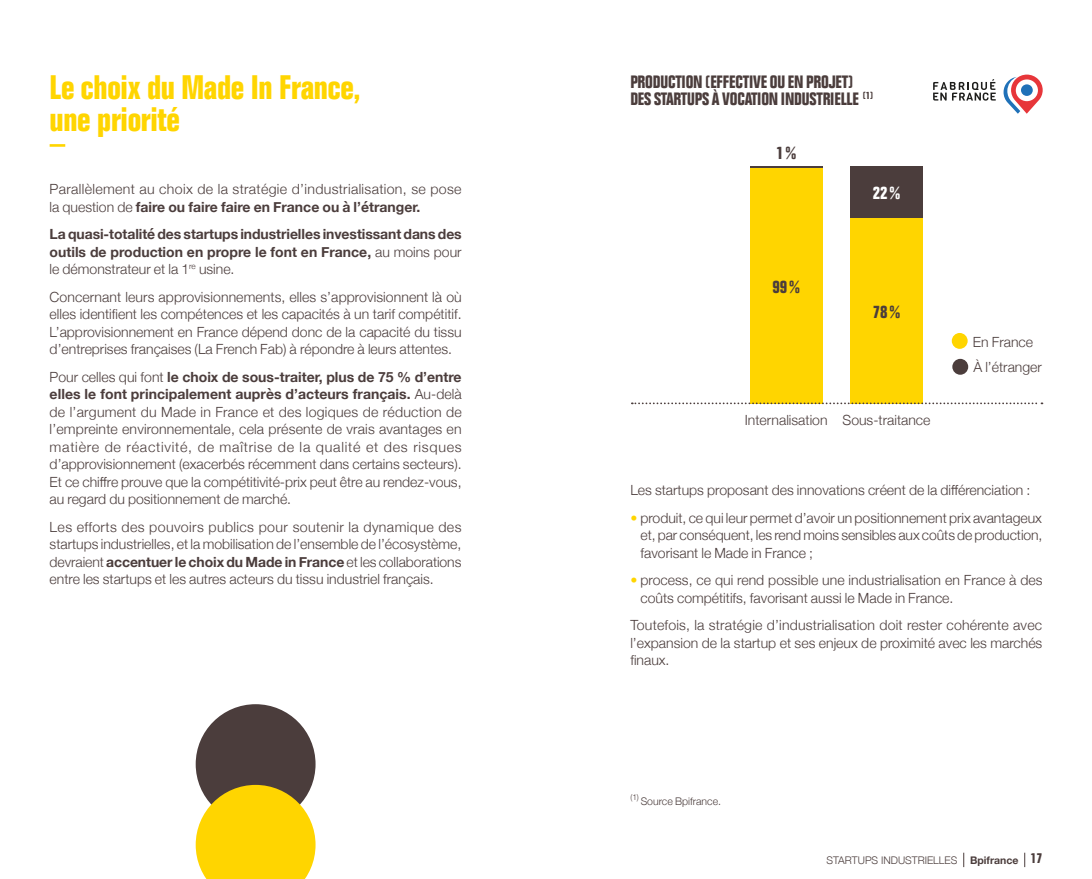
<style>
.page{position:relative;width:1092px;height:879px;background:#fff}
.page>*{position:absolute;margin:0;border:0;box-sizing:border-box;transform-origin:0 0}
.t1{font:700 condensed 33.25px/31.5px "Folio";letter-spacing:-.01em;color:#ffd500}
.t2{font:700 condensed 17.5px/17.5px "Folio";letter-spacing:-.01em;color:#4b3d3c}
.t3{font:700 condensed 17.5px "Folio";color:#fff}
.t4{font:300 14px/17.5px "Helvetica Neue";color:#4b3d3c;text-align:justify}
.t5{font:700 14px/17.5px "Helvetica Neue";color:#4b3d3c;text-align:justify}
.t6{font:300 14px/17.5px "Helvetica Neue";letter-spacing:.02em;color:#4b3d3c}
.t7{font:300 10.5px "Helvetica Neue";color:#4b3d3c}
.s1{font-weight:700}
.s2{font-weight:300}
.s3{color:#ffd500}
.s4{font-family:"Folio";font-weight:700;font-stretch:condensed;font-size:14px}
</style>
<div class="page">
<div style="left:196px;top:703px;width:119px;height:120px;background:#4b3d3c;border-radius:50%"></div>
<svg style="left:196px;top:784px;width:119px;height:94px;background:#f0cc19"></svg>
<hr style="left:750px;top:166px;width:72px;height:2px;background:#4b3d3c">
<div style="left:850px;top:166px;width:72px;height:52px;background:#4b3d3c"></div>
<div style="left:750px;top:168px;width:72px;height:235px;background:#ffd500"></div>
<div style="left:850px;top:218px;width:72px;height:185px;background:#ffd500"></div>
<svg style="left:631px;top:402px;width:411px;height:2px"></svg>
<div style="left:951px;top:333px;width:16px;height:15px;background:#ffd500;border-radius:50%"></div>
<div style="left:952px;top:358px;width:16px;height:16px;background:#4b3d3c;border-radius:50%"></div>
<svg style="left:1003px;top:74px;width:39px;height:40px"></svg>
<div style="left:1020px;top:84px;width:12px;height:12px;background:#1f71b8;border-radius:50%"></div>
<svg style="left:933px;top:79px;width:62px;height:22px"></svg>
<hr style="left:50px;top:144px;width:15px;height:3px;background:#ffd500">
<svg style="left:963px;top:852px;width:1px;height:14px"></svg>
<svg style="left:1024px;top:852px;width:1px;height:14px"></svg>
<h1 class="t1" style="left:50px;top:73px;width:312px">Le choix du Made In France, une priorité</h1>
<p class="t6" style="left:50px;top:179px;width:413px">Parallèlement au choix de la stratégie d’industrialisation, se pose la question de <span class="s1">faire ou faire faire en France ou à l’étranger.</span></p>
<p class="t5" style="left:50px;top:225px;width:413px">La quasi-totalité des startups industrielles investissant dans des outils de production en propre le font en France, <span class="s2">au moins pour le démonstrateur et la 1</span><sup>re</sup> <span class="s2">usine.</span></p>
<p class="t4" style="left:50px;top:286px;width:413px">Concernant leurs approvisionnements, elles s’approvisionnent là où elles identifient les compétences et les capacités à un tarif compétitif.<br>L’approvisionnement en France dépend donc de la capacité du tissu d’entreprises françaises (La French Fab) à répondre à leurs attentes.</p>
<p class="t4" style="left:50px;top:366px;width:413px">Pour celles qui font <span class="s1">le choix de sous-traiter, plus de 75 % d’entre elles le font principalement auprès d’acteurs français.</span> Au-delà de l’argument du Made in France et des logiques de réduction de l’empreinte environnementale, cela présente de vrais avantages en matière de réactivité, de maîtrise de la qualité et des risques d’approvisionnement (exacerbés récemment dans certains secteurs).<br>Et ce chiffre prouve que la compétitivité-prix peut être au rendez-vous, au regard du positionnement de marché.</p>
<p class="t4" style="left:50px;top:516px;width:413px">Les efforts des pouvoirs publics pour soutenir la dynamique des startups industrielles, et la mobilisation de l’ensemble de l’écosystème, devraient <span class="s1">accentuer le choix du Made in France</span> et les collaborations entre les startups et les autres acteurs du tissu industriel français.</p>
<p class="t2" style="left:630px;top:73px;width:244px">PRODUCTION (EFFECTIVE OU EN PROJET)<br>DES STARTUPS À VOCATION INDUSTRIELLE <sup>(1)</sup></p>
<p class="t2" style="left:776px;top:144px;width:21px">1%</p>
<p class="t2" style="left:772px;top:278px;width:29px">99%</p>
<p class="t3" style="left:872px;top:183px;width:29px">22%</p>
<p class="t2" style="left:872px;top:303px;width:29px">78%</p>
<p class="t4" style="left:744px;top:410px;width:187px">Internalisation Sous-traitance</p>
<p class="t4" style="left:972px;top:327px;width:71px;line-height:25.9px">En France<br>À l’étranger</p>
<p class="t4" style="left:630px;top:480px;width:401px">Les startups proposant des innovations créent de la différenciation :</p>
<p class="t4" style="left:640px;top:507px;width:403px;text-indent:-10px"><span class="s3">•</span> produit, ce qui leur permet d’avoir un positionnement prix avantageux et, par conséquent, les rend moins sensibles aux coûts de production, favorisant le Made in France ;</p>
<p class="t4" style="left:640px;top:570px;width:403px;text-indent:-10px"><span class="s3">•</span> process, ce qui rend possible une industrialisation en France à des coûts compétitifs, favorisant aussi le Made in France.</p>
<p class="t4" style="left:630px;top:615px;width:413px">Toutefois, la stratégie d’industrialisation doit rester cohérente avec l’expansion de la startup et ses enjeux de proximité avec les marchés finaux.</p>
<p class="t7" style="left:630px;top:791px;width:92px"><sup>(1)</sup> Source Bpifrance.</p>
<p class="t7" style="left:826px;top:850px;width:217px">STARTUPS INDUSTRIELLES <span class="s1">Bpifrance</span> <span class="s4">17</span></p>
</div>
